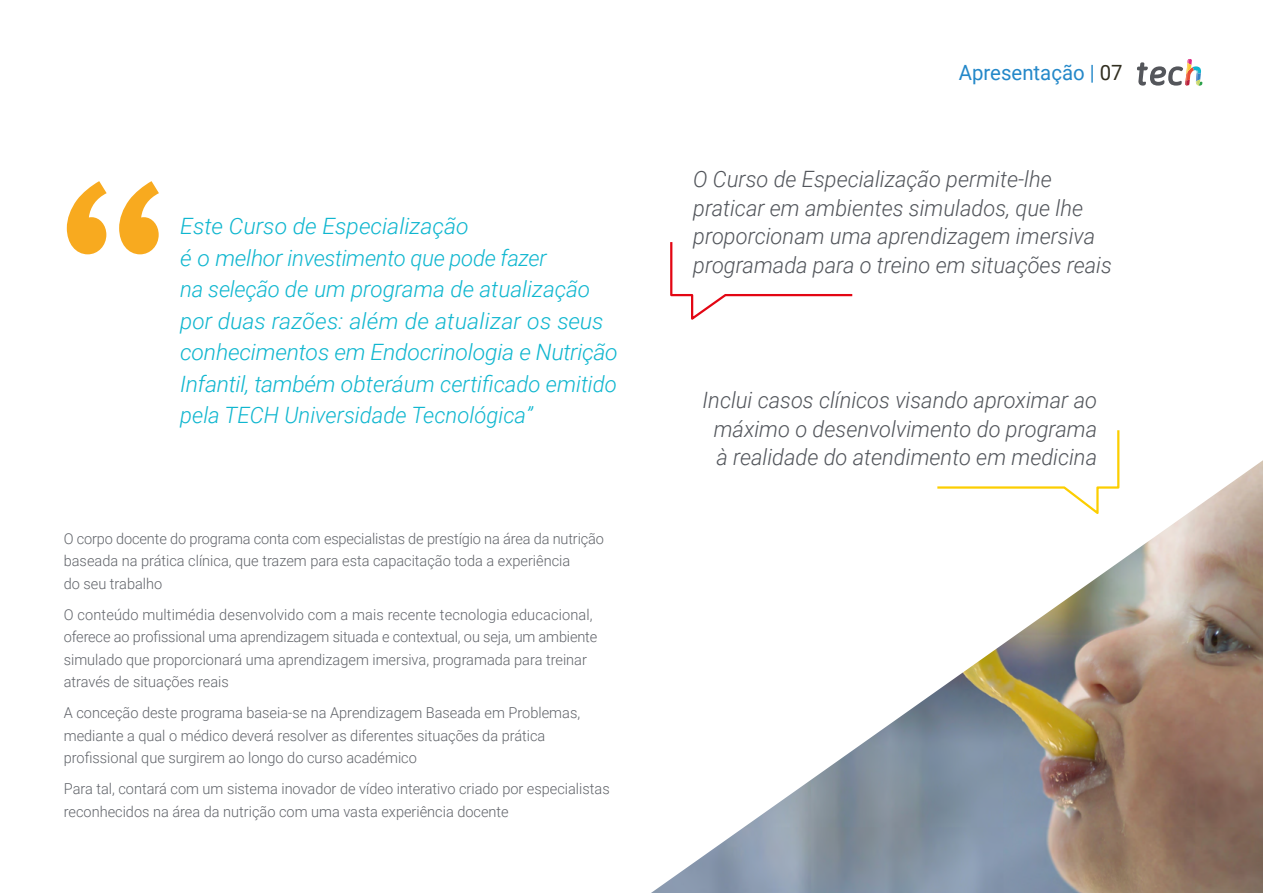
<style>
.page{position:relative;width:1263px;height:893px;background:#fff}
.page>*{position:absolute;margin:0;border:0;box-sizing:border-box;transform-origin:0 0}
.t1{font:italic 300 22.5px/28.5px "Roboto";color:#52555b;text-align:justify}
.t2{font:italic 300 22.5px/31.5px "Roboto";color:#0fb6cf}
.t3{font:21px "Roboto";color:#2488c9}
.t4{font:300 15px/22.5px "Roboto";color:#61646a}
.s1{color:#312e20}
</style>
<div class="page">
<svg style="left:67px;top:181px;width:92px;height:73px"></svg>
<svg style="left:1117px;top:430px;width:3px;height:30px"></svg>
<svg style="left:670px;top:242px;width:183px;height:78px"></svg>
<img style="left:651px;top:460px;width:612px;height:433px">
<svg style="left:1137px;top:59px;width:65px;height:27px"></svg>
<p class="t2" style="left:180px;top:210px;width:439px">Este Curso de Especialização<br>é o melhor investimento que pode fazer<br>na seleção de um programa de atualização por duas razões: além de atualizar os seus conhecimentos em Endocrinologia e Nutrição Infantil, também obteráum certificado emitido pela TECH Universidade Tecnológica”</p>
<p class="t4" style="left:64px;top:527px;width:542px">O corpo docente do programa conta com especialistas de prestígio na área da nutrição baseada na prática clínica, que trazem para esta capacitação toda a experiência<br>do seu trabalho</p>
<p class="t4" style="left:64px;top:603px;width:535px">O conteúdo multimédia desenvolvido com a mais recente tecnologia educacional, oferece ao profissional uma aprendizagem situada e contextual, ou seja, um ambiente simulado que proporcionará uma aprendizagem imersiva, programada para treinar através de situações reais</p>
<p class="t4" style="left:64px;top:701px;width:518px">A conceção deste programa baseia-se na Aprendizagem Baseada em Problemas, mediante a qual o médico deverá resolver as diferentes situações da prática profissional que surgirem ao longo do curso académico</p>
<p class="t4" style="left:64px;top:777px;width:547px">Para tal, contará com um sistema inovador de vídeo interativo criado por especialistas reconhecidos na área da nutrição com uma vasta experiência docente</p>
<h2 class="t3" style="left:959px;top:57px;width:165px">Apresentação | <span class="s1">07</span></h2>
<h1 class="t1" style="left:693px;top:164px;width:420px;text-align:left">O Curso de Especialização permite-lhe praticar em ambientes simulados, que lhe proporcionam uma aprendizagem imersiva programada para o treino em situações reais</h1>
<h1 class="t1" style="left:714px;top:385px;width:385px;text-indent:-11px">Inclui casos clínicos visando aproximar ao máximo o desenvolvimento do programa à realidade do atendimento em medicina</h1>
</div>
